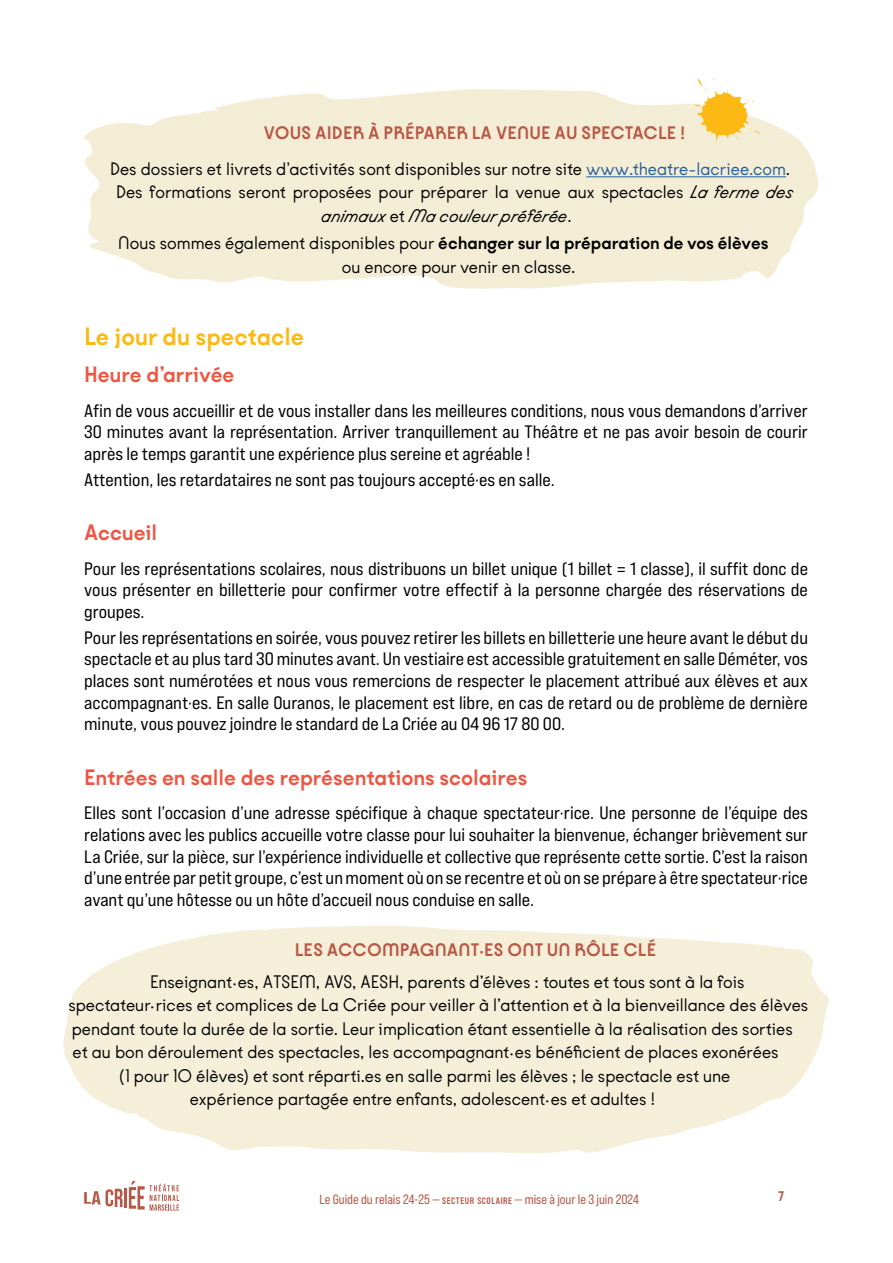
<style>
.page{position:relative;width:893px;height:1263px;background:#fff}
.page>*{position:absolute;margin:0;border:0;box-sizing:border-box;transform-origin:0 0}
.t1{font:700 27px "Kobe 1.1";letter-spacing:-.005em;color:#fdb913}
.t2{font:700 24px "Kobe 1.1";color:#ed5643}
.t3{font:19.5px/23.4px "Kobe 1.1";color:#000}
.t4{font:700 19.5px "Kobe 1.1";letter-spacing:.01em;color:#b85846}
.t5{font:18px/21.6px "Bebas Neue Pro Exp Rg";color:#000;text-align:justify}
.t6{font:700 15px "Kobe 1.1";color:#b85846}
.t7{font:13.5px "Bebas Neue Pro Sm E Rg";color:#b85846}
.s1{font-weight:700;color:#b85846}
.s2{color:#215e9e}
.s3{font-style:italic}
.s4{font-weight:700}
.s5{font-family:"Bebas Neue Pro Sm E Bd";font-size:9.45px}
</style>
<div class="page">
<hr style="left:124px;top:1188px;width:3px;height:20px;background:#b85846">
<svg style="left:84px;top:1189px;width:39px;height:18px"></svg>
<svg style="left:129px;top:1181px;width:50px;height:30px"></svg>
<svg style="left:84px;top:89px;width:734px;height:200px;background:#f5efdb"></svg>
<hr style="left:586px;top:176px;width:200px;height:1px;background:#215e9e">
<svg style="left:693px;top:79px;width:67px;height:63px"></svg>
<svg style="left:63px;top:925px;width:766px;height:228px;fill:#f5eed8"></svg>
<p class="t3" style="left:110px;top:115px;width:681px;line-height:36.2px;text-indent:154px"><span class="s1">VOUS AIDER À PRÉPARER LA VENUE AU SPECTACLE !<br></span>Des dossiers et livrets d'activités sont disponibles sur notre site <span class="s2">www.theatre-lacriee.com</span>.</p>
<p class="t3" style="left:321px;top:181px;width:474px;text-indent:-205px">Des formations seront proposées pour préparer la venue aux spectacles <span class="s3">La ferme des animaux</span> et <span class="s3">Ma couleur préférée</span>.</p>
<p class="t3" style="left:342px;top:232px;width:428px;text-indent:-224px">Nous sommes également disponibles pour <span class="s4">échanger sur la préparation de vos élèves </span>ou encore pour venir en classe.</p>
<h1 class="t1" style="left:84px;top:321px;width:221px">Le jour du spectacle</h1>
<h2 class="t2" style="left:84px;top:361px;width:152px">Heure d’arrivée</h2>
<p class="t5" style="left:84px;top:399px;width:725px">Afin de vous accueillir et de vous installer dans les meilleures conditions, nous vous demandons d’arriver 30 minutes avant la représentation. Arriver tranquillement au Théâtre et ne pas avoir besoin de courir après le temps garantit une expérience plus sereine et agréable !</p>
<p class="t5" style="left:84px;top:468px;width:469px">Attention, les retardataires ne sont pas toujours accepté·es en salle.</p>
<h2 class="t2" style="left:84px;top:519px;width:75px">Accueil</h2>
<p class="t5" style="left:84px;top:557px;width:725px">Pour les représentations scolaires, nous distribuons un billet unique (1 billet = 1 classe), il suffit donc de vous présenter en billetterie pour confirmer votre effectif à la personne chargée des réservations de groupes.</p>
<p class="t5" style="left:84px;top:626px;width:725px">Pour les représentations en soirée, vous pouvez retirer les billets en billetterie une heure avant le début du spectacle et au plus tard 30 minutes avant. Un vestiaire est accessible gratuitement en salle Déméter, vos places sont numérotées et nous vous remercions de respecter le placement attribué aux élèves et aux accompagnant·es. En salle Ouranos, le placement est libre, en cas de retard ou de problème de dernière minute, vous pouvez joindre le standard de La Criée au 04 96 17 80 00.</p>
<h2 class="t2" style="left:84px;top:764px;width:445px">Entrées en salle des représentations scolaires</h2>
<p class="t5" style="left:84px;top:802px;width:725px">Elles sont l’occasion d’une adresse spécifique à chaque spectateur·rice. Une personne de l’équipe des relations avec les publics accueille votre classe pour lui souhaiter la bienvenue, échanger brièvement sur La Criée, sur la pièce, sur l’expérience individuelle et collective que représente cette sortie. C’est la raison d’une entrée par petit groupe, c’est un moment où on se recentre et où on se prépare à être spectateur·rice avant qu’une hôtesse ou un hôte d’accueil nous conduise en salle.</p>
<p class="t4" style="left:295px;top:939px;width:363px">LES ACCOMPAGNANT·ES ONT UN RÔLE CLÉ</p>
<p class="t3" style="left:150px;top:970px;width:596px">Enseignant·es, ATSEM, AVS, AESH, parents d’élèves : toutes et tous sont à la fois</p>
<p class="t3" style="left:68px;top:994px;width:741px">spectateur·rices et complices de La Criée pour veiller à l’attention et à la bienveillance des élèves</p>
<p class="t3" style="left:72px;top:1017px;width:723px">pendant toute la durée de la sortie. Leur implication étant essentielle à la réalisation des sorties</p>
<p class="t3" style="left:73px;top:1041px;width:707px">et au bon déroulement des spectacles, les accompagnant·es bénéficient de places exonérées</p>
<p class="t3" style="left:119px;top:1064px;width:613px">(1 pour 10 élèves) et sont réparti.es en salle parmi les élèves ; le spectacle est une</p>
<p class="t3" style="left:190px;top:1087px;width:467px">expérience partagée entre enfants, adolescent·es et adultes !</p>
<p class="t7" style="left:319px;top:1191px;width:321px">Le Guide du relais 24-25 — <span class="s5">SECTEUR SCOLAIRE</span> — mise à jour le 3 juin 2024</p>
<p class="t6" style="left:778px;top:1188px;width:8px">7</p>
</div>
